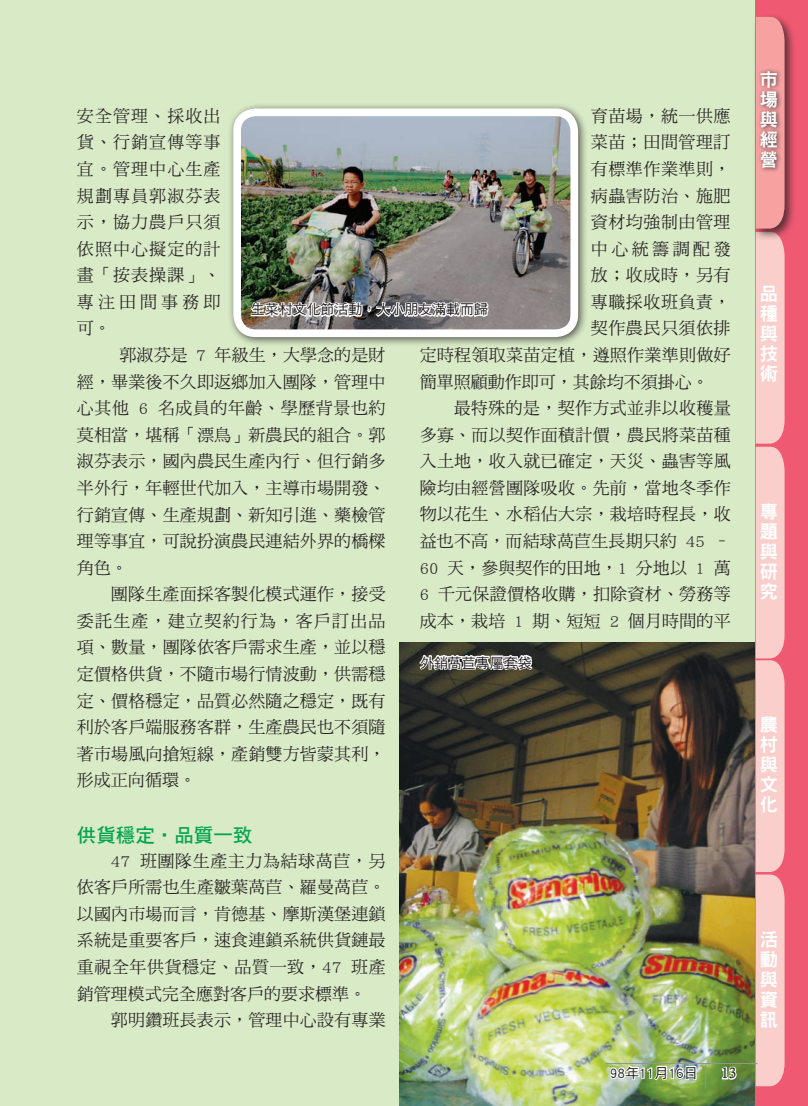
<style>
.page{position:relative;width:808px;height:1106px;background:#fff}
.page>*{position:absolute;margin:0;border:0;box-sizing:border-box;transform-origin:0 0}
.t1{font:19.5px "DF Hei Std W7";color:#00a54f}
.t2{font:18.15px/20.1px "DF Hei Std W9";color:#fff;text-align:justify}
.t3{font:16.95px/26.5px "DF Ming Std W5";letter-spacing:.015em;color:#231f20;text-align:justify}
.t4{font:16.95px "DF Ming Std W5";letter-spacing:.205em;color:#231f20}
.t5{font:15px "Calisto";color:#231f20}
.t6{font:13.95px "DF Hei Std W5";color:#231f20}
</style>
<div class="page">
<div style="left:0;top:0;width:757px;height:1106px;background:#d9eac7"></div>
<img style="left:399px;top:642px;width:356px;height:464px">
<div style="left:755px;top:0;width:53px;height:1106px;background:#f05972"></div>
<div style="left:752px;top:13px;width:45px;height:228px;background:#231f20;opacity:.75"></div>
<svg style="left:756px;top:17px;width:28px;height:1069px;background:#f3bfbd"></svg>
<div style="left:227px;top:102px;width:361px;height:245px;background:#231f20;opacity:.75"></div>
<img style="left:238px;top:112px;width:336px;height:221px">
<div style="left:233px;top:108px;width:345px;height:229px;border:8px solid #fff;border-radius:19px"></div>
<img style="left:249px;top:276px;width:240px;height:56px">
<svg style="left:418px;top:642px;width:115px;height:38px;background:#76756d"></svg>
<img style="left:608px;top:1054px;width:90px;height:30px">
<svg style="left:721px;top:1065px;width:17px;height:15px"></svg>
<hr style="left:605px;top:1063px;width:152px;height:1px;background:#939598">
<svg style="left:705px;top:1064px;width:1px;height:25px"></svg>
<p class="t3" style="left:591px;top:102px;width:141px">育苗場，統一供應</p>
<p class="t3" style="left:591px;top:129px;width:141px">菜苗；田間管理訂</p>
<p class="t3" style="left:591px;top:155px;width:141px">有標準作業準則，</p>
<p class="t3" style="left:591px;top:182px;width:141px">病蟲害防治、施肥</p>
<p class="t3" style="left:591px;top:208px;width:141px">資材均強制由管理</p>
<p class="t4" style="left:591px;top:239px;width:141px">中心統籌調配發</p>
<p class="t3" style="left:591px;top:262px;width:141px">放；收成時，另有</p>
<p class="t3" style="left:591px;top:288px;width:141px">專職採收班負責，</p>
<p class="t3" style="left:591px;top:315px;width:141px">契作農民只須依排</p>
<p class="t3" style="left:420px;top:341px;width:313px">定時程領取菜苗定植，遵照作業準則做好</p>
<p class="t3" style="left:420px;top:368px;width:291px">簡單照顧動作即可，其餘均不須掛心。</p>
<p class="t3" style="left:454px;top:394px;width:278px">最特殊的是，契作方式並非以收穫量</p>
<p class="t3" style="left:420px;top:421px;width:313px">多寡、而以契作面積計價，農民將菜苗種</p>
<p class="t3" style="left:420px;top:448px;width:313px">入土地，收入就已確定，天災、蟲害等風</p>
<p class="t3" style="left:420px;top:474px;width:313px">險均由經營團隊吸收。先前，當地冬季作</p>
<p class="t3" style="left:420px;top:501px;width:313px">物以花生、水稻佔大宗，栽培時程長，收</p>
<p class="t3" style="left:420px;top:527px;width:312px">益也不高，而結球萵苣生長期只約 45 –</p>
<p class="t3" style="left:420px;top:554px;width:312px">60 天，參與契作的田地，1 分地以 1 萬</p>
<p class="t3" style="left:420px;top:580px;width:313px">6 千元保證價格收購，扣除資材、勞務等</p>
<p class="t3" style="left:420px;top:607px;width:313px">成本，栽培 1 期、短短 2 個月時間的平</p>
<p class="t3" style="left:77px;top:102px;width:145px">安全管理、採收出貨、行銷宣傳等事宜。管理中心生產規劃專員郭淑芬表示，協力農戶只須依照中心擬定的計畫「按表操課」、專注田間事務即可。</p>
<p class="t3" style="left:77px;top:341px;width:310px;text-indent:43px">郭淑芬是 7 年級生，大學念的是財經，畢業後不久即返鄉加入團隊，管理中心其他 6 名成員的年齡、學歷背景也約莫相當，堪稱「漂鳥」新農民的組合。郭淑芬表示，國內農民生產內行、但行銷多半外行，年輕世代加入，主導市場開發、行銷宣傳、生產規劃、新知引進、藥檢管理等事宜，可說扮演農民連結外界的橋樑角色。</p>
<p class="t3" style="left:77px;top:580px;width:310px;text-indent:34px">團隊生產面採客製化模式運作，接受委託生產，建立契約行為，客戶訂出品項、數量，團隊依客戶需求生產，並以穩定價格供貨，不隨市場行情波動，供需穩定、價格穩定，品質必然隨之穩定，既有利於客戶端服務客群，生產農民也不須隨著市場風向搶短線，產銷雙方皆蒙其利，形成正向循環。</p>
<p class="t1" style="left:77px;top:824px;width:177px">供貨穩定‧品質一致</p>
<p class="t3" style="left:77px;top:847px;width:310px;text-indent:34px">47 班團隊生產主力為結球萵苣，另依客戶所需也生產皺葉萵苣、羅曼萵苣。以國內市場而言，肯德基、摩斯漢堡連鎖系統是重要客戶，速食連鎖系統供貨鏈最重視全年供貨穩定、品質一致，47 班產銷管理模式完全應對客戶的要求標準。</p>
<p class="t3" style="left:111px;top:1006px;width:276px">郭明鑽班長表示，管理中心設有專業</p>
<p class="t6" style="left:251px;top:302px;width:239px">生菜村文化節活動，大小朋友滿載而歸</p>
<p class="t6" style="left:420px;top:655px;width:113px">外銷萵苣專屬套袋</p>
<p class="t6" style="left:610px;top:1065px;width:89px">98年11月16日</p>
<p class="t5" style="left:721px;top:1064px;width:17px">13</p>
<p class="t2" style="left:760px;top:69px;width:19px">市場與經營</p>
<p class="t2" style="left:760px;top:283px;width:19px">品種與技術</p>
<p class="t2" style="left:760px;top:501px;width:19px">專題與研究</p>
<p class="t2" style="left:760px;top:714px;width:19px">農村與文化</p>
<p class="t2" style="left:760px;top:715px;width:19px">活動</p>
<p class="t2" style="left:760px;top:775px;width:19px">資訊</p>
<p class="t2" style="left:760px;top:928px;width:19px">活動與資訊</p>
</div>
